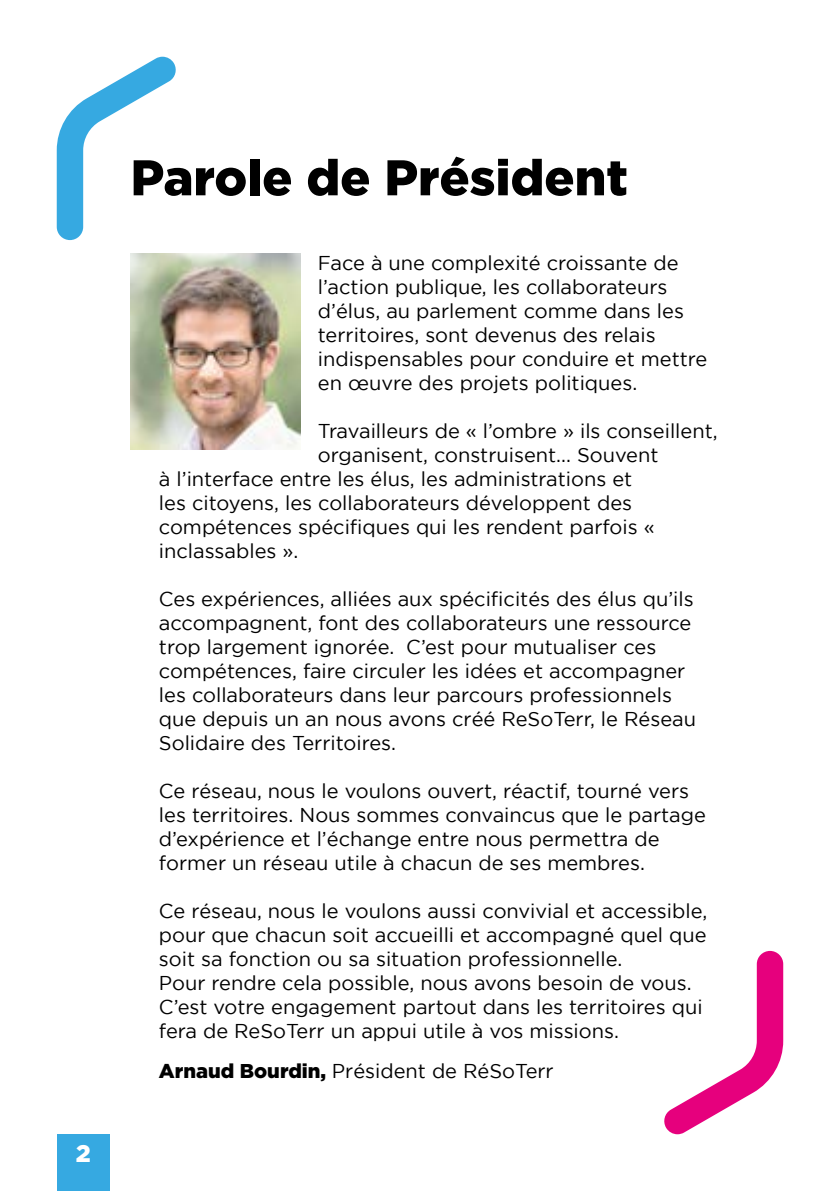
<style>
.page{position:relative;width:840px;height:1191px;background:#fff}
.page>*{position:absolute;margin:0;border:0;box-sizing:border-box;transform-origin:0 0}
.t1{font:900 50px "Gotham";color:#000}
.t2{font:900 24px "Gotham";color:#fff}
.t3{font:20px/24px "Gotham";color:#000}
.s1{font-weight:900}
</style>
<div class="page">
<svg style="left:664px;top:951px;width:118px;height:183px"></svg>
<svg style="left:57px;top:57px;width:119px;height:183px"></svg>
<img style="left:130px;top:254px;width:170px;height:195px">
<div style="left:57px;top:1134px;width:53px;height:57px;background:#36a9e1"></div>
<p class="t2" style="left:76px;top:1139px;width:16px">2</p>
<h1 class="t1" style="left:130px;top:149px;width:498px">Parole de Président</h1>
<p class="t3" style="left:317px;top:250px;width:391px">Face à une complexité croissante de l’action publique, les collaborateurs d’élus, au parlement comme dans les territoires, sont devenus des relais indispensables pour conduire et mettre en œuvre des projets politiques.</p>
<p class="t3" style="left:317px;top:418px;width:401px">Travailleurs de « l’ombre » ils conseillent,</p>
<p class="t3" style="left:317px;top:442px;width:342px">organisent, construisent... Souvent</p>
<p class="t3" style="left:159px;top:466px;width:474px">à l’interface entre les élus, les administrations et</p>
<p class="t3" style="left:159px;top:490px;width:474px">les citoyens, les collaborateurs développent des</p>
<p class="t3" style="left:159px;top:514px;width:497px">compétences spécifiques qui les rendent parfois «</p>
<p class="t3" style="left:159px;top:538px;width:141px">inclassables ».</p>
<p class="t3" style="left:159px;top:586px;width:538px">Ces expériences, alliées aux spécificités des élus qu’ils accompagnent, font des collaborateurs une ressource trop largement ignorée. C’est pour mutualiser ces compétences, faire circuler les idées et accompagner les collaborateurs dans leur parcours professionnels que depuis un an nous avons créé ReSoTerr, le Réseau Solidaire des Territoires.</p>
<p class="t3" style="left:159px;top:778px;width:548px">Ce réseau, nous le voulons ouvert, réactif, tourné vers les territoires. Nous sommes convaincus que le partage d’expérience et l’échange entre nous permettra de former un réseau utile à chacun de ses membres.</p>
<p class="t3" style="left:159px;top:898px;width:549px">Ce réseau, nous le voulons aussi convivial et accessible, pour que chacun soit accueilli et accompagné quel que soit sa fonction ou sa situation professionnelle.<br>Pour rendre cela possible, nous avons besoin de vous.<br>C’est votre engagement partout dans les territoires qui fera de ReSoTerr un appui utile à vos missions.</p>
<p class="t3" style="left:159px;top:1058px;width:396px"><span class="s1">Arnaud Bourdin,</span> Président de RéSoTerr</p>
</div>
